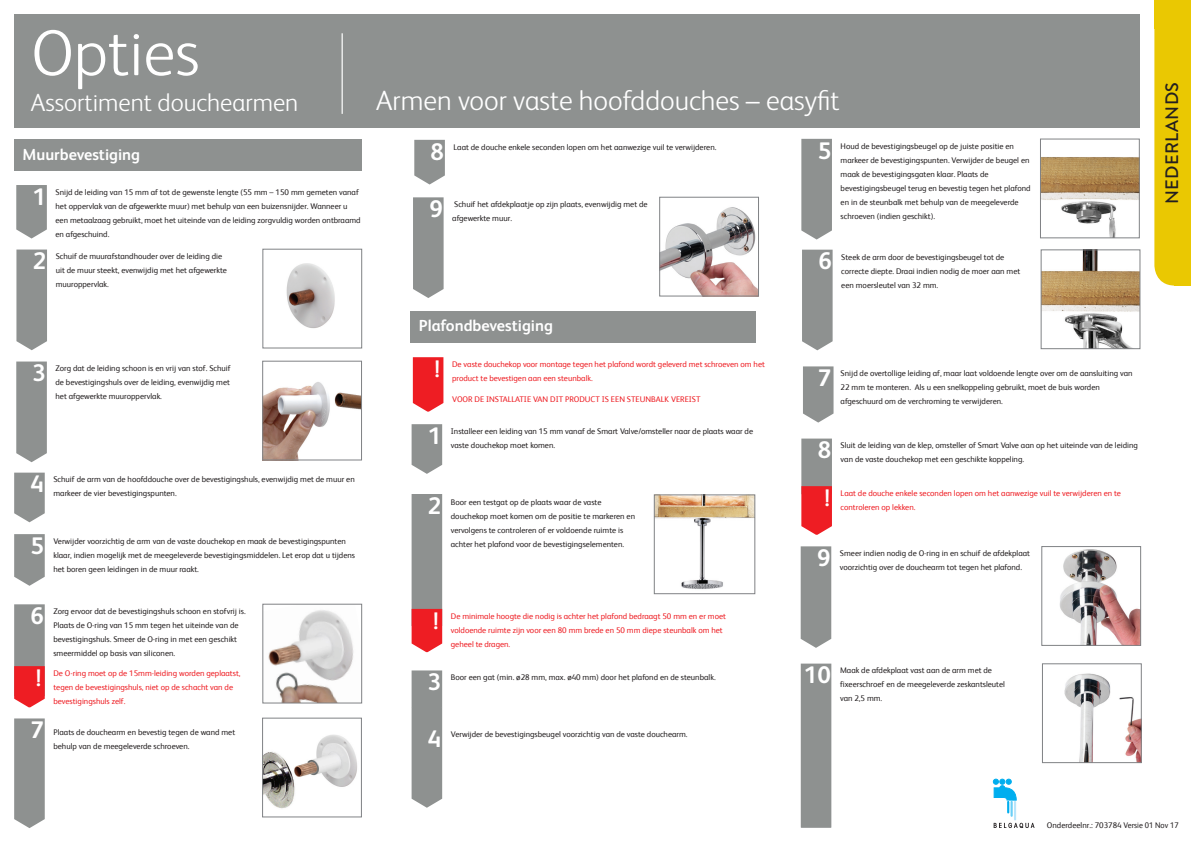
<style>
.page{position:relative;width:1191px;height:842px;background:#fff}
.page>*{position:absolute;margin:0;border:0;box-sizing:border-box;transform-origin:0 0}
.t1{font:300 65px "FS Albert";color:#fff}
.t2{font:300 28px "FS Albert";color:#fff}
.t3{font:300 25px "FS Albert";color:#fff}
.t4{font:700 24px "FS Albert";color:#fff}
.t5{font:500 18px "Brandon Grotesque";letter-spacing:.02em;color:#231f20}
.t6{font:700 16px "FS Albert";color:#fff}
.t7{font:8.2px/14px "FS Albert";color:#231f20}
.t8{font:8.2px/14px "FS Albert";color:#ee1d23}
</style>
<div class="page">
<div style="left:14px;top:14px;width:1125px;height:114px;background:#8e9190"></div>
<hr style="left:341px;top:33px;width:2px;height:81px;background:#fff">
<div style="left:14px;top:140px;width:348px;height:31px;background:#8e9190"></div>
<svg style="left:16px;top:185px;width:31px;height:54px;background:#999c9b"></svg>
<svg style="left:16px;top:250px;width:31px;height:100px;background:#949796"></svg>
<img style="left:286px;top:263px;width:49px;height:65px">
<div style="left:263px;top:249px;width:99px;height:99px;border:1px solid #808285"></div>
<svg style="left:16px;top:361px;width:31px;height:101px;background:#949796"></svg>
<img style="left:264px;top:382px;width:96px;height:76px">
<div style="left:262px;top:361px;width:100px;height:99px;border:1px solid #808285"></div>
<svg style="left:14px;top:473px;width:31px;height:49px;background:#999b9a"></svg>
<svg style="left:14px;top:534px;width:31px;height:52px;background:#999c9b"></svg>
<svg style="left:14px;top:718px;width:31px;height:110px;background:#949796"></svg>
<img style="left:264px;top:734px;width:93px;height:75px">
<div style="left:262px;top:718px;width:99px;height:99px;border:1px solid #808285"></div>
<img style="left:268px;top:610px;width:86px;height:91px">
<div style="left:263px;top:604px;width:99px;height:99px;border:1px solid #808285"></div>
<svg style="left:414px;top:140px;width:31px;height:45px"></svg>
<div style="left:413px;top:197px;width:30px;height:101px;background:#8e9190"></div>
<img style="left:661px;top:207px;width:95px;height:87px">
<div style="left:659px;top:197px;width:99px;height:99px;border:1px solid #808285"></div>
<div style="left:410px;top:311px;width:346px;height:31px;background:#8e9190"></div>
<svg style="left:413px;top:357px;width:30px;height:55px;background:#ef2f35"></svg>
<svg style="left:411px;top:424px;width:31px;height:50px;background:#9a9d9c"></svg>
<img style="left:656px;top:497px;width:97px;height:92px">
<div style="left:654px;top:495px;width:101px;height:99px;border:1px solid #808285"></div>
<svg style="left:411px;top:495px;width:31px;height:157px;background:#aa797a"></svg>
<svg style="left:411px;top:670px;width:31px;height:138px;background:#949796"></svg>
<svg style="left:801px;top:139px;width:31px;height:101px;background:#949796"></svg>
<img style="left:1042px;top:157px;width:95px;height:79px">
<div style="left:1040px;top:139px;width:99px;height:99px;border:1px solid #808285"></div>
<div style="left:802px;top:250px;width:30px;height:100px;background:#8e9190"></div>
<img style="left:1043px;top:252px;width:95px;height:95px">
<div style="left:1041px;top:250px;width:99px;height:99px;border:1px solid #808285"></div>
<svg style="left:803px;top:366px;width:30px;height:57px;background:#989b9a"></svg>
<svg style="left:801px;top:439px;width:31px;height:96px;background:#c06264"></svg>
<svg style="left:800px;top:546px;width:31px;height:102px;background:#959897"></svg>
<img style="left:1059px;top:549px;width:79px;height:95px">
<div style="left:1041px;top:546px;width:99px;height:100px;border:1px solid #808285"></div>
<div style="left:800px;top:664px;width:31px;height:164px;background:#8e9190"></div>
<img style="left:1064px;top:673px;width:75px;height:88px">
<div style="left:1042px;top:664px;width:99px;height:99px;border:1px solid #808285"></div>
<svg style="left:14px;top:604px;width:31px;height:103px;background:#b56d6e"></svg>
<div style="left:1154px;top:0;width:37px;height:286px;background:#eac802"></div>
<div style="left:1174px;top:257px;width:17px;height:29px;background:#eac802"></div>
<div style="left:1154px;top:0;width:36px;height:29px;background:#eac802"></div>
<svg style="left:993px;top:779px;width:41px;height:49px"></svg>
<p class="t1" style="left:31px;top:16px;width:170px">Opties</p>
<p class="t3" style="left:31px;top:88px;width:269px">Assortiment douchearmen</p>
<p class="t2" style="left:376px;top:84px;width:465px">Armen voor vaste hoofddouches – easyfit</p>
<p class="t6" style="left:22px;top:145px;width:119px">Muurbevestiging</p>
<p class="t7" style="left:56px;top:185px;width:307px">Snijd de leiding van 15 mm af tot de gewenste lengte (55 mm – 150 mm gemeten vanaf het oppervlak van de afgewerkte muur) met behulp van een buizensnijder. Wanneer u een metaalzaag gebruikt, moet het uiteinde van de leiding zorgvuldig worden ontbraamd en afgeschuind.</p>
<p class="t4" style="left:817px;top:136px;width:15px">5</p>
<p class="t4" style="left:430px;top:137px;width:15px">8</p>
<p class="t7" style="left:840px;top:139px;width:191px">Houd de bevestigingsbeugel op de juiste positie en markeer de bevestigingspunten. Verwijder de beugel en maak de bevestigingsgaten klaar. Plaats de bevestigingsbeugel terug en bevestig tegen het plafond en in de steunbalk met behulp van de meegeleverde schroeven (indien geschikt).</p>
<p class="t7" style="left:453px;top:140px;width:264px">Laat de douche enkele seconden lopen om het aanwezige vuil te verwijderen.</p>
<p class="t4" style="left:33px;top:183px;width:15px">1</p>
<p class="t4" style="left:429px;top:195px;width:15px">9</p>
<p class="t7" style="left:454px;top:197px;width:195px">Schuif het afdekplaatje op zijn plaats, evenwijdig met de</p>
<p class="t7" style="left:452px;top:211px;width:61px">afgewerkte muur.</p>
<p class="t4" style="left:33px;top:247px;width:15px">2</p>
<p class="t7" style="left:56px;top:250px;width:173px">Schuif de muurafstandhouder over de leiding die uit de muur steekt, evenwijdig met het afgewerkte muuroppervlak.</p>
<p class="t4" style="left:818px;top:247px;width:15px">6</p>
<p class="t7" style="left:841px;top:250px;width:180px">Steek de arm door de bevestigingsbeugel tot de correcte diepte. Draai indien nodig de moer aan met een moersleutel van 32 mm.</p>
<p class="t4" style="left:33px;top:359px;width:15px">3</p>
<p class="t7" style="left:56px;top:361px;width:177px;text-align:justify">Zorg dat de leiding schoon is en vrij van stof. Schuif de bevestigingshuls over de leiding, evenwijdig met het afgewerkte muuroppervlak.</p>
<p class="t6" style="left:419px;top:316px;width:136px">Plafondbevestiging</p>
<p class="t8" style="left:452px;top:357px;width:314px">De vaste douchekop voor montage tegen het plafond wordt geleverd met schroeven om het product te bevestigen aan een steunbalk.</p>
<p class="t8" style="left:452px;top:392px;width:250px">VOOR DE INSTALLATIE VAN DIT PRODUCT IS EEN STEUNBALK VEREIST</p>
<p class="t4" style="left:434px;top:355px;width:7px">!</p>
<p class="t4" style="left:817px;top:364px;width:15px">7</p>
<p class="t7" style="left:840px;top:366px;width:293px">Snijd de overtollige leiding af, maar laat voldoende lengte over om de aansluiting van<br>22 mm te monteren. Als u een snelkoppeling gebruikt, moet de buis worden afgeschuurd om de verchroming te verwijderen.</p>
<p class="t4" style="left:30px;top:470px;width:15px">4</p>
<p class="t4" style="left:30px;top:532px;width:15px">5</p>
<p class="t7" style="left:53px;top:473px;width:303px">Schuif de arm van de hoofddouche over de bevestigingshuls, evenwijdig met de muur en</p>
<p class="t7" style="left:53px;top:487px;width:125px">markeer de vier bevestigingspunten.</p>
<p class="t7" style="left:53px;top:534px;width:303px">Verwijder voorzichtig de arm van de vaste douchekop en maak de bevestigingspunten klaar, indien mogelijk met de meegeleverde bevestigingsmiddelen. Let erop dat u tijdens het boren geen leidingen in de muur raakt.</p>
<p class="t4" style="left:428px;top:422px;width:15px">1</p>
<p class="t7" style="left:451px;top:424px;width:304px">Installeer een leiding van 15 mm vanaf de Smart Valve/omsteller naar de plaats waar de</p>
<p class="t7" style="left:451px;top:438px;width:106px">vaste douchekop moet komen.</p>
<p class="t4" style="left:428px;top:492px;width:15px">2</p>
<p class="t7" style="left:451px;top:495px;width:186px">Boor een testgat op de plaats waar de vaste douchekop moet komen om de positie te markeren en vervolgens te controleren of er voldoende ruimte is achter het plafond voor de bevestigingselementen.</p>
<p class="t4" style="left:817px;top:436px;width:15px">8</p>
<p class="t4" style="left:824px;top:484px;width:7px">!</p>
<p class="t7" style="left:840px;top:439px;width:299px">Sluit de leiding van de klep, omsteller of Smart Valve aan op het uiteinde van de leiding</p>
<p class="t7" style="left:840px;top:453px;width:185px">van de vaste douchekop met een geschikte koppeling.</p>
<p class="t8" style="left:840px;top:486px;width:282px">Laat de douche enkele seconden lopen om het aanwezige vuil te verwijderen en te controleren op lekken.</p>
<p class="t4" style="left:817px;top:544px;width:15px">9</p>
<p class="t7" style="left:840px;top:546px;width:192px">Smeer indien nodig de O-ring in en schuif de afdekplaat</p>
<p class="t7" style="left:840px;top:560px;width:184px">voorzichtig over de douchearm tot tegen het plafond.</p>
<p class="t4" style="left:30px;top:602px;width:15px">6</p>
<p class="t7" style="left:53px;top:604px;width:194px">Zorg ervoor dat de bevestigingshuls schoon en stofvrij is.<br>Plaats de O-ring van 15 mm tegen het uiteinde van de bevestigingshuls. Smeer de O-ring in met een geschikt smeermiddel op basis van siliconen.</p>
<p class="t4" style="left:433px;top:606px;width:7px">!</p>
<p class="t8" style="left:451px;top:609px;width:277px">De minimale hoogte die nodig is achter het plafond bedraagt 50 mm en er moet voldoende ruimte zijn voor een 80 mm brede en 50 mm diepe steunbalk om het geheel te dragen.</p>
<p class="t4" style="left:35px;top:664px;width:7px">!</p>
<p class="t8" style="left:53px;top:666px;width:189px">De O-ring moet op de 15mm-leiding worden geplaatst, tegen de bevestigingshuls, niet op de schacht van de bevestigingshuls zelf.</p>
<p class="t4" style="left:428px;top:668px;width:15px">3</p>
<p class="t7" style="left:451px;top:670px;width:266px">Boor een gat (min. ø28 mm, max. ø40 mm) door het plafond en de steunbalk.</p>
<p class="t4" style="left:804px;top:661px;width:28px">10</p>
<p class="t7" style="left:840px;top:664px;width:166px">Maak de afdekplaat vast aan de arm met de fixeerschroef en de meegeleverde zeskantsleutel van 2,5 mm.</p>
<p class="t4" style="left:30px;top:716px;width:15px">7</p>
<p class="t7" style="left:53px;top:725px;width:183px">Plaats de douchearm en bevestig tegen de wand met behulp van de meegeleverde schroeven.</p>
<p class="t4" style="left:428px;top:725px;width:15px">4</p>
<p class="t7" style="left:451px;top:727px;width:238px">Verwijder de bevestigingsbeugel voorzichtig van de vaste douchearm.</p>
<p class="t5" style="left:1159px;top:204px;width:124px;rotate:-90deg">NEDERLANDS</p>
<p class="t7" style="left:1047px;top:818px;width:133px">Onderdeelnr.: 703784 Versie 01 Nov 17</p>
</div>
